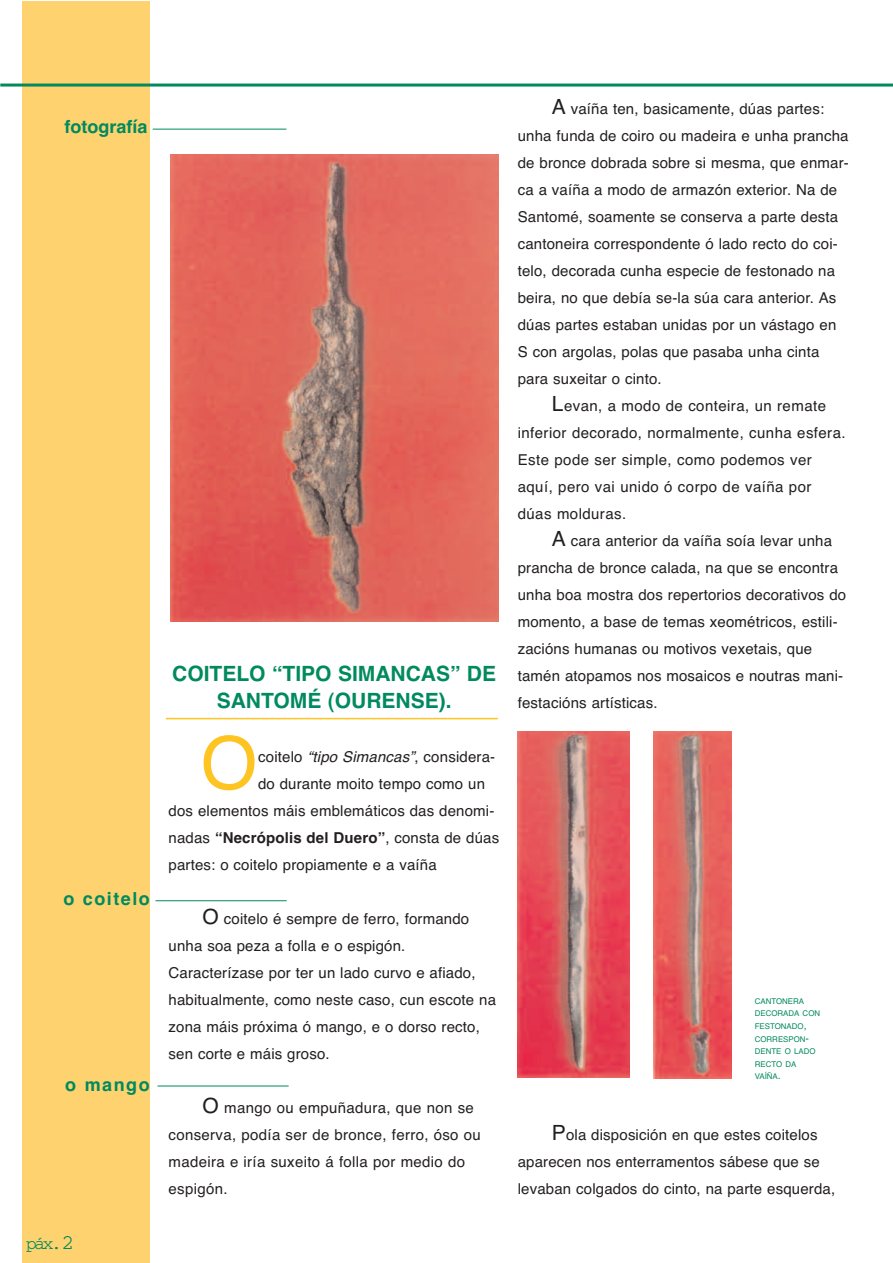
<style>
.page{position:relative;width:893px;height:1263px;background:#fff}
.page>*{position:absolute;margin:0;border:0;box-sizing:border-box;transform-origin:0 0}
.t1{font:72.9px "Helvetica";color:#fec422}
.t2{font:700 21px/27px "Helvetica";color:#008a5e;text-align:center}
.t3{font:700 18px "Helvetica";letter-spacing:.085em;color:#008a5e}
.t4{font:700 18px "Helvetica";color:#008a5e}
.t5{font:18px "Courier";color:#008a5e}
.t6{font:15px/27px "Helvetica";letter-spacing:.01em;color:#231f20}
.t7{font:15px "Helvetica";letter-spacing:.03em;color:#231f20}
.t8{font:700 15px "Helvetica";letter-spacing:.01em;color:#231f20}
.t9{font:7.8px/12.6px "Helvetica";color:#008a5e}
.s1{font-size:21px}
.s2{font-style:italic}
.s3{font-weight:400}
.s4{font-size:10.5px}
</style>
<div class="page">
<img style="left:171px;top:154px;width:328px;height:468px">
<hr style="left:166px;top:718px;width:332px;height:1px;background:#fec422">
<div style="left:22px;top:1px;width:127px;height:1262px;background:#fed36f"></div>
<img style="left:517px;top:731px;width:113px;height:346px">
<img style="left:653px;top:731px;width:78px;height:348px">
<hr style="left:156px;top:900px;width:131px;height:1px;background:#008a5e">
<hr style="left:153px;top:129px;width:133px;height:1px;background:#008a5e">
<hr style="left:157px;top:1086px;width:132px;height:1px;background:#008a5e">
<hr style="left:0;top:84px;width:893px;height:3px;background:#008a5e">
<p class="t4" style="left:65px;top:117px;width:84px">fotografía</p>
<p class="t3" style="left:63px;top:889px;width:88px">o coitelo</p>
<p class="t3" style="left:65px;top:1074px;width:86px">o mango</p>
<p class="t5" style="left:26px;top:1237px;width:50px">páx.<span class="s1">2</span></p>
<h2 class="t2" style="left:172px;top:660px;width:325px">COITELO “TIPO SIMANCAS” DE<br>SANTOMÉ (OURENSE).</h2>
<h1 class="t1" style="left:201px;top:721px;width:58px">O</h1>
<p class="t6" style="left:258px;top:743px;width:238px">coitelo <span class="s2">“tipoSimancas”</span>, considera-</p>
<p class="t6" style="left:258px;top:770px;width:228px">do durante moito tempo como un</p>
<p class="t6" style="left:169px;top:797px;width:327px">dos elementos máis emblemáticos das denomi-</p>
<p class="t8" style="left:169px;top:829px;width:332px"><span class="s3">nadas</span> “Necrópolis del Duero”<span class="s3">, consta de dúas</span></p>
<p class="t6" style="left:169px;top:851px;width:270px">partes: o coitelo propiamente e a vaíña</p>
<p class="t6" style="left:169px;top:905px;width:329px;text-indent:34px"><span class="s1">O</span> coitelo é sempre de ferro, formando unha soa peza a folla e o espigón.<br>Caracterízase por ter un lado curvo e afiado, habitualmente, como neste caso, cun escote na zona máis próxima ó mango, e o dorso recto, sen corte e máis groso.</p>
<p class="t6" style="left:169px;top:1094px;width:314px;text-indent:34px"><span class="s1">O</span> mango ou empuñadura, que non se conserva, podía ser de bronce, ferro, óso ou madeira e iría suxeito á folla por medio do espigón.</p>
<p class="t6" style="left:552px;top:95px;width:274px"><span class="s1">A</span> vaíña ten, basicamente, dúas partes:</p>
<p class="t6" style="left:518px;top:122px;width:332px">unha funda de coiro ou madeira e unha prancha</p>
<p class="t6" style="left:518px;top:149px;width:333px">de bronce dobrada sobre si mesma, que enmar-</p>
<p class="t6" style="left:518px;top:176px;width:321px">ca a vaíña a modo de armazón exterior. Na de</p>
<p class="t6" style="left:518px;top:203px;width:322px">Santomé, soamente se conserva a parte desta</p>
<p class="t6" style="left:518px;top:230px;width:322px">cantoneira correspondente ó lado recto do coi-</p>
<p class="t6" style="left:518px;top:257px;width:319px">telo, decorada cunha especie de festonado na</p>
<p class="t6" style="left:518px;top:284px;width:320px">beira, no que debía se-la súa cara anterior. As</p>
<p class="t6" style="left:518px;top:311px;width:320px">dúas partes estaban unidas por un vástago en</p>
<p class="t6" style="left:518px;top:338px;width:303px">S con argolas, polas que pasaba unha cinta</p>
<p class="t6" style="left:518px;top:365px;width:145px">para suxeitar o cinto.</p>
<p class="t7" style="left:552px;top:397px;width:276px"><span class="s1">L</span>evan, a modo de conteira, un remate</p>
<p class="t7" style="left:518px;top:424px;width:329px">inferior decorado, normalmente, cunha esfera.</p>
<p class="t7" style="left:518px;top:451px;width:295px">Este pode ser simple, como podemos ver</p>
<p class="t7" style="left:518px;top:478px;width:295px">aquí, pero vai unido ó corpo de vaíña por</p>
<p class="t7" style="left:518px;top:505px;width:110px">dúas molduras.</p>
<p class="t6" style="left:552px;top:527px;width:282px"><span class="s1">A</span> cara anterior da vaíña soía levar unha</p>
<p class="t6" style="left:518px;top:554px;width:322px">prancha de bronce calada, na que se encontra</p>
<p class="t6" style="left:518px;top:581px;width:330px">unha boa mostra dos repertorios decorativos do</p>
<p class="t6" style="left:518px;top:608px;width:321px">momento, a base de temas xeométricos, estili-</p>
<p class="t6" style="left:518px;top:635px;width:296px">zacións humanas ou motivos vexetais, que</p>
<p class="t6" style="left:518px;top:662px;width:327px">tamén atopamos nos mosaicos e noutras mani-</p>
<p class="t6" style="left:518px;top:689px;width:141px">festacións artísticas.</p>
<p class="t9" style="left:755px;top:995px;width:67px">CANTONERA<br>DECORADA CON<br>FESTONADO<span class="s4">,<br></span>CORRESPON<span class="s4">-<br></span>DENTE O LADO<br>RECTO DA<br>VAÍÑA<span class="s4">.</span></p>
<p class="t6" style="left:518px;top:1121px;width:319px;text-indent:34px"><span class="s1">P</span>ola disposición en que estes coitelos aparecen nos enterramentos sábese que se levaban colgados do cinto, na parte esquerda,</p>
</div>
